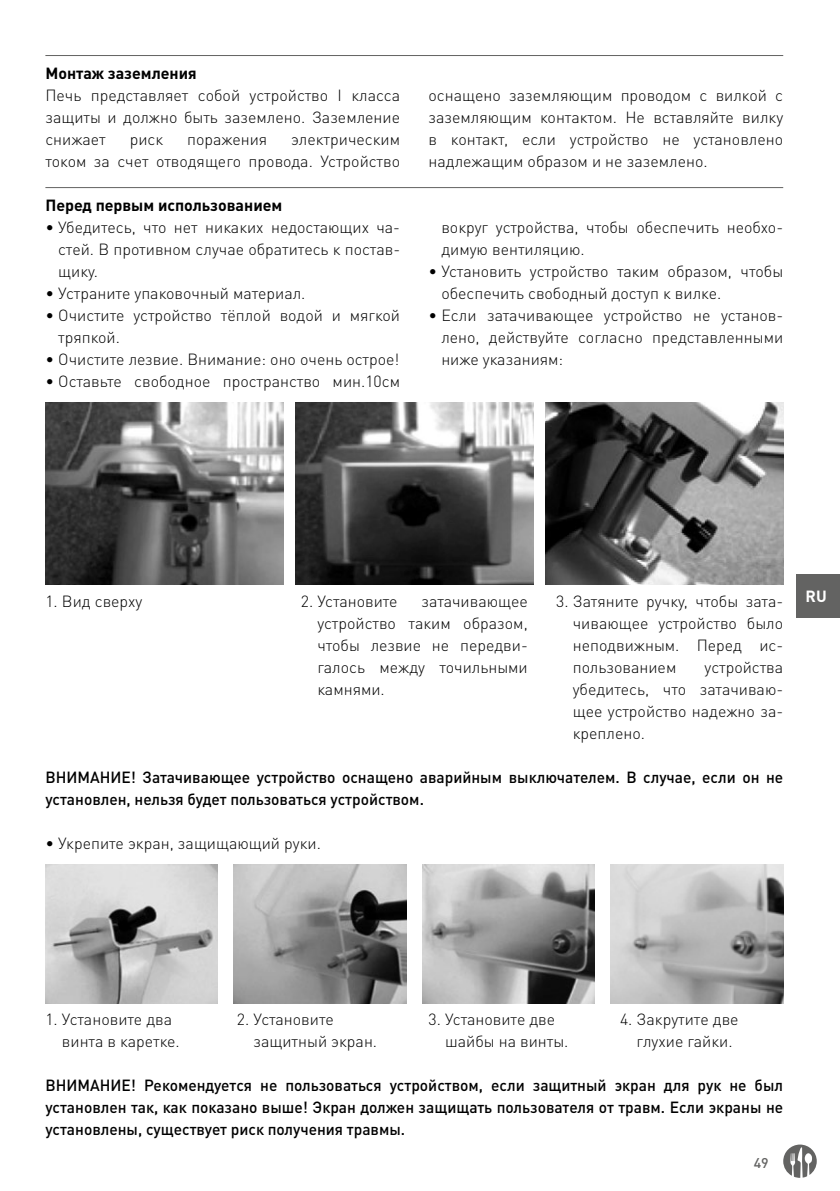
<style>
.page{position:relative;width:840px;height:1191px;background:#fff}
.page>*{position:absolute;margin:0;border:0;box-sizing:border-box;transform-origin:0 0}
.t1{font:300 16px/22px "DIN Pro";color:#000;text-align:justify}
.t2{font:500 16px/22px "DIN Pro";color:#000}
.t3{font:700 16px "DIN Pro";color:#000}
.t4{font:700 16px "DIN Pro";color:#fff}
.t5{font:500 14px "DIN Pro";color:#636362}
</style>
<div class="page">
<svg style="left:783px;top:1144px;width:33px;height:33px"></svg>
<div style="left:796px;top:574px;width:43px;height:43px;background:#636362"></div>
<hr style="left:45px;top:55px;width:737px;height:1px;background:#636362">
<hr style="left:45px;top:187px;width:737px;height:1px;background:#636362">
<img style="left:45px;top:402px;width:238px;height:183px">
<img style="left:295px;top:402px;width:238px;height:183px">
<img style="left:545px;top:402px;width:237px;height:183px">
<img style="left:45px;top:864px;width:172px;height:139px">
<img style="left:610px;top:864px;width:172px;height:139px">
<img style="left:234px;top:864px;width:172px;height:139px">
<img style="left:422px;top:864px;width:172px;height:139px">
<p class="t3" style="left:45px;top:60px;width:153px">Монтаж заземления</p>
<p class="t1" style="left:45px;top:83px;width:356px">Печь представляет собой устройство I класса защиты и должно быть заземлено. Заземление снижает</p>
<p class="t1" style="left:45px;top:127px;width:356px;text-align:right">электрическим<br>током за счет отводящего провода. Устройство</p>
<p class="t1" style="left:130px;top:127px;width:35px">риск</p>
<p class="t1" style="left:187px;top:127px;width:82px">поражения</p>
<p class="t3" style="left:45px;top:192px;width:238px">Перед первым использованием</p>
<p class="t1" style="left:58px;top:215px;width:343px;text-indent:-13px">• Убедитесь, что нет никаких недостающих ча&shy;стей. В противном случае обратитесь к постав&shy;щику.</p>
<p class="t1" style="left:45px;top:281px;width:261px">• Устраните упаковочный материал.</p>
<p class="t1" style="left:58px;top:303px;width:343px;text-indent:-13px">• Очистите устройство тёплой водой и мягкой тряпкой.</p>
<p class="t1" style="left:45px;top:347px;width:355px">• Очистите лезвие. Внимание: оно очень острое!</p>
<p class="t1" style="left:45px;top:369px;width:356px">• Оставьте свободное пространство мин.10см</p>
<p class="t1" style="left:428px;top:83px;width:356px">оснащено заземляющим проводом с вилкой с заземляющим контактом. Не вставляйте вилку в контакт, если устройство не установлено надлежащим образом и не заземлено.</p>
<p class="t1" style="left:441px;top:215px;width:343px">вокруг устройства, чтобы обеспечить необхо&shy;димую вентиляцию.</p>
<p class="t1" style="left:441px;top:259px;width:343px;text-indent:-13px">• Установить устройство таким образом, чтобы обеспечить свободный доступ к вилке.</p>
<p class="t1" style="left:441px;top:303px;width:343px;text-indent:-13px">• Если затачивающее устройство не установ&shy;лено, действуйте согласно представленными ниже указаниям:</p>
<p class="t1" style="left:317px;top:589px;width:212px;text-indent:104px">затачивающее устройство таким образом, чтобы лезвие не передви&shy;галось между точильными камнями.</p>
<p class="t1" style="left:572px;top:589px;width:212px;text-indent:-17px">3. Затяните ручку, чтобы зата&shy;чивающее устройство было неподвижным. Перед ис&shy;пользованием</p>
<p class="t1" style="left:45px;top:589px;width:98px">1. Вид сверху</p>
<p class="t1" style="left:300px;top:589px;width:98px">2. Установите</p>
<p class="t1" style="left:572px;top:655px;width:212px;text-indent:132px">устройства убедитесь, что затачиваю&shy;щее устройство надежно за&shy;креплено.</p>
<p class="t2" style="left:45px;top:764px;width:738px">ВНИМАНИЕ! Затачивающее устройство оснащено аварийным выключателем. В случае, если он не установлен, нельзя будет пользоваться устройством.</p>
<p class="t1" style="left:45px;top:831px;width:277px">• Укрепите экран, защищающий руки.</p>
<p class="t4" style="left:805px;top:583px;width:23px">RU</p>
<p class="t1" style="left:62px;top:1007px;width:119px;text-indent:-17px">1. Установите два винта в каретке.</p>
<p class="t1" style="left:253px;top:1007px;width:125px;text-indent:-17px">2. Установите защитный экран.</p>
<p class="t1" style="left:445px;top:1007px;width:125px;text-indent:-17px">3. Установите две шайбы на винты.</p>
<p class="t1" style="left:636px;top:1007px;width:103px;text-indent:-17px">4. Закрутите две глухие гайки.</p>
<p class="t2" style="left:45px;top:1072px;width:738px;text-align:justify">ВНИМАНИЕ! Рекомендуется не пользоваться устройством, если защитный экран для рук не был установлен так, как показано выше! Экран должен защищать пользователя от травм. Если экраны не установлены, существует риск получения травмы.</p>
<p class="t5" style="left:753px;top:1151px;width:16px">49</p>
</div>
